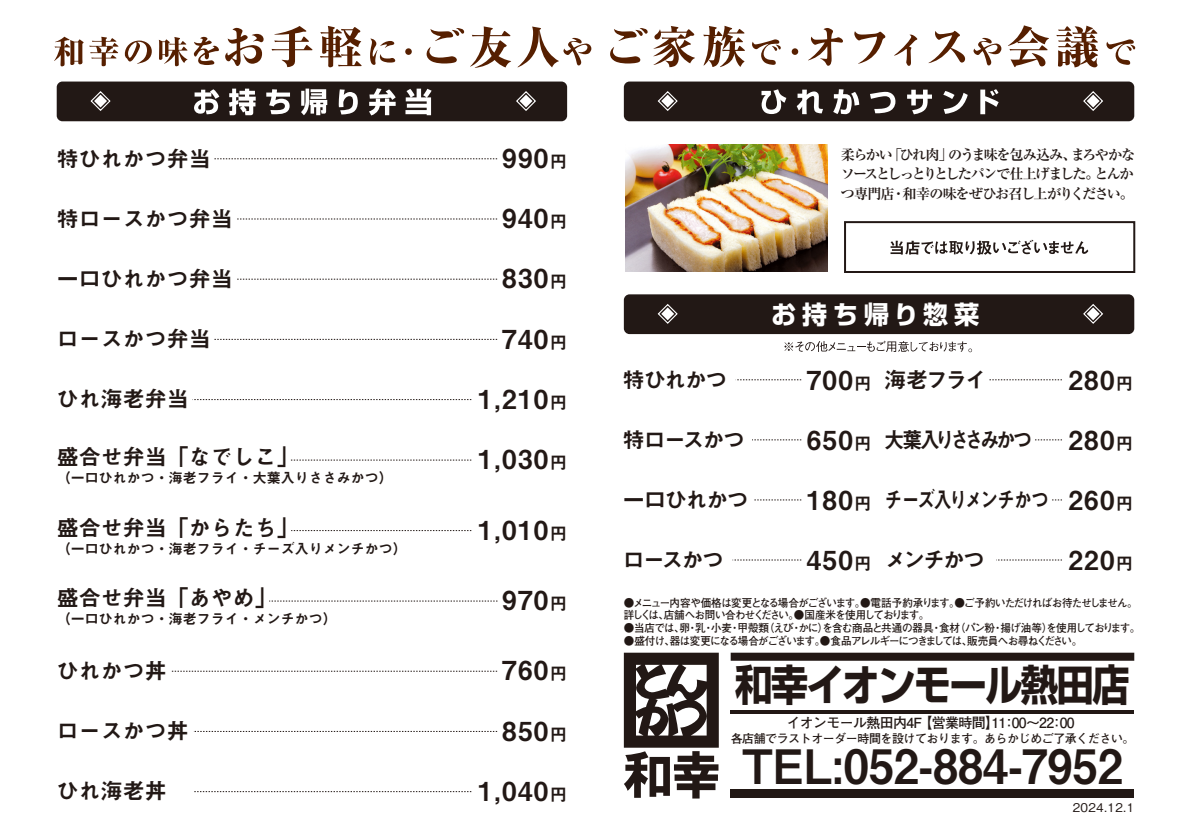
<style>
.page{position:relative;width:1191px;height:840px;background:#fff}
.page>*{position:absolute;margin:0;border:0;box-sizing:border-box;transform-origin:0 0}
.t1{font:47.4px "Midashi Go Pr 6 N MB31";color:#221815;scale:.95 1}
.t2{font:700 42.6px "Shin Go Pr 6 N";letter-spacing:-.05em;color:#221815;scale:.88 1}
.t3{font:26.2px "Midashi Go Pr 6 N MB31";letter-spacing:.05em;color:#221815}
.t4{font:700 25.2px "Shin Go Pr 6 N";letter-spacing:.23em;color:#fff}
.t5{font:22px "Midashi Go Pr 6 N MB31";color:#221815}
.t6{font:22px "Midashi Go Pr 6 N MB31";letter-spacing:-.065em;color:#221815;scale:.82 1}
.t7{font:22px "Midashi Go Pr 6 N MB31";letter-spacing:-.195em;color:#221815;scale:.9 1}
.t8{font:700 14.2px/19.8px "Ryumin Pr 6 N";letter-spacing:-.105em;color:#221815;text-align:justify}
.t9{font:14px "Midashi Go Pr 6 N MB31";color:#221815}
.t10{font:700 14px "Futo Go B101 Pr 6 N";letter-spacing:-.05em;color:#221815}
.t11{font:700 12px "Futo Go B101 Pr 6 N";letter-spacing:-.04em;color:#221815}
.t12{font:500 12px "Gothic BBB Pr 6 N";letter-spacing:.025em;color:#221815}
.t13{font:700 11px/12.8px "Futo Go B101 Pr 6 N";letter-spacing:-.095em;color:#221815;scale:.96 1}
.t14{font:700 11px "Futo Go B101 Pr 6 N";letter-spacing:-.075em;color:#221815;scale:.96 1}
.s1{font-size:17.4px}
</style>
<div class="page">
<div style="left:624px;top:294px;width:510px;height:40px;background:#221815;border-radius:6px"></div>
<svg style="left:657px;top:304px;width:21px;height:20px"></svg>
<svg style="left:1083px;top:304px;width:21px;height:20px"></svg>
<div style="left:57px;top:81px;width:510px;height:40px;background:#221815;border-radius:6px"></div>
<svg style="left:194px;top:89px;width:25px;height:25px"></svg>
<svg style="left:229px;top:89px;width:27px;height:26px"></svg>
<svg style="left:266px;top:89px;width:24px;height:25px"></svg>
<svg style="left:301px;top:88px;width:26px;height:27px"></svg>
<svg style="left:339px;top:89px;width:19px;height:25px"></svg>
<svg style="left:369px;top:88px;width:27px;height:27px"></svg>
<svg style="left:405px;top:89px;width:26px;height:26px"></svg>
<svg style="left:90px;top:91px;width:21px;height:20px"></svg>
<svg style="left:516px;top:91px;width:20px;height:20px"></svg>
<hr style="left:730px;top:709px;width:404px;height:3px;background:#221815">
<div style="left:730px;top:652px;width:404px;height:8px;background:#221815"></div>
<div style="left:730px;top:788px;width:404px;height:9px;background:#221815"></div>
<svg style="left:624px;top:652px;width:95px;height:146px"></svg>
<svg style="left:784px;top:340px;width:188px;height:12px"></svg>
<div style="left:624px;top:81px;width:510px;height:40px;background:#221815;border-radius:6px"></div>
<svg style="left:761px;top:89px;width:25px;height:25px"></svg>
<svg style="left:796px;top:90px;width:27px;height:24px"></svg>
<svg style="left:833px;top:89px;width:26px;height:25px"></svg>
<svg style="left:870px;top:92px;width:25px;height:21px"></svg>
<svg style="left:907px;top:90px;width:25px;height:24px"></svg>
<svg style="left:943px;top:91px;width:24px;height:23px"></svg>
<svg style="left:980px;top:89px;width:18px;height:25px"></svg>
<svg style="left:657px;top:91px;width:21px;height:20px"></svg>
<svg style="left:1083px;top:91px;width:20px;height:20px"></svg>
<div style="left:844px;top:221px;width:291px;height:52px;border:2px solid #221815"></div>
<svg style="left:890px;top:239px;width:198px;height:15px"></svg>
<svg style="left:291px;top:459px;width:180px;height:1px"></svg>
<svg style="left:291px;top:530px;width:180px;height:1px"></svg>
<svg style="left:269px;top:600px;width:228px;height:1px"></svg>
<svg style="left:214px;top:158px;width:283px;height:1px"></svg>
<svg style="left:172px;top:670px;width:325px;height:1px"></svg>
<svg style="left:195px;top:730px;width:302px;height:1px"></svg>
<svg style="left:237px;top:218px;width:260px;height:1px"></svg>
<svg style="left:237px;top:279px;width:260px;height:1px"></svg>
<svg style="left:214px;top:339px;width:283px;height:1px"></svg>
<svg style="left:194px;top:399px;width:277px;height:1px"></svg>
<svg style="left:735px;top:379px;width:66px;height:1px"></svg>
<svg style="left:752px;top:439px;width:49px;height:1px"></svg>
<svg style="left:754px;top:499px;width:47px;height:1px"></svg>
<svg style="left:732px;top:559px;width:69px;height:1px"></svg>
<svg style="left:989px;top:379px;width:73px;height:1px"></svg>
<svg style="left:996px;top:559px;width:66px;height:1px"></svg>
<svg style="left:1035px;top:439px;width:27px;height:1px"></svg>
<svg style="left:54px;top:37px;width:64px;height:29px"></svg>
<svg style="left:125px;top:41px;width:27px;height:23px"></svg>
<svg style="left:159px;top:37px;width:28px;height:29px"></svg>
<svg style="left:194px;top:37px;width:25px;height:28px"></svg>
<svg style="left:225px;top:28px;width:38px;height:38px"></svg>
<svg style="left:271px;top:26px;width:41px;height:41px"></svg>
<svg style="left:320px;top:26px;width:41px;height:41px"></svg>
<svg style="left:370px;top:38px;width:25px;height:27px"></svg>
<div style="left:405px;top:48px;width:7px;height:7px;background:#561f00;border-radius:50%"></div>
<svg style="left:426px;top:28px;width:38px;height:35px"></svg>
<svg style="left:470px;top:26px;width:41px;height:42px"></svg>
<svg style="left:517px;top:27px;width:74px;height:40px"></svg>
<svg style="left:610px;top:28px;width:37px;height:35px"></svg>
<svg style="left:653px;top:26px;width:42px;height:41px"></svg>
<svg style="left:703px;top:26px;width:42px;height:41px"></svg>
<svg style="left:752px;top:39px;width:28px;height:26px"></svg>
<div style="left:791px;top:48px;width:7px;height:7px;background:#561f00;border-radius:50%"></div>
<svg style="left:808px;top:28px;width:35px;height:38px"></svg>
<svg style="left:854px;top:31px;width:31px;height:33px"></svg>
<svg style="left:894px;top:35px;width:23px;height:31px"></svg>
<svg style="left:928px;top:31px;width:37px;height:32px"></svg>
<svg style="left:973px;top:38px;width:28px;height:27px"></svg>
<svg style="left:1008px;top:25px;width:41px;height:42px"></svg>
<svg style="left:1056px;top:26px;width:42px;height:41px"></svg>
<svg style="left:1106px;top:39px;width:29px;height:26px"></svg>
<img style="left:626px;top:144px;width:201px;height:128px">
<h3 class="t5" style="left:57px;top:140px;width:155px">特ひれかつ弁当</h3>
<h3 class="t3" style="left:502px;top:137px;width:66px">990<span class="s1">円</span></h3>
<h3 class="t5" style="left:57px;top:201px;width:177px">特ロースかつ弁当</h3>
<h3 class="t3" style="left:502px;top:197px;width:66px">940<span class="s1">円</span></h3>
<h3 class="t5" style="left:57px;top:261px;width:177px">一口ひれかつ弁当</h3>
<h3 class="t3" style="left:502px;top:257px;width:66px">830<span class="s1">円</span></h3>
<h3 class="t5" style="left:57px;top:321px;width:155px">ロースかつ弁当</h3>
<h3 class="t3" style="left:502px;top:317px;width:66px">740<span class="s1">円</span></h3>
<h3 class="t5" style="left:57px;top:381px;width:133px">ひれ海老弁当</h3>
<h3 class="t3" style="left:478px;top:377px;width:90px">1,210<span class="s1">円</span></h3>
<h3 class="t5" style="left:57px;top:439px;width:243px">盛合せ弁当「なでしこ」</h3>
<p class="t9" style="left:57px;top:466px;width:337px">（一口ひれかつ・海老フライ・大葉入りささみかつ）</p>
<h3 class="t3" style="left:478px;top:438px;width:90px">1,030<span class="s1">円</span></h3>
<h3 class="t5" style="left:57px;top:509px;width:243px">盛合せ弁当「からたち」</h3>
<p class="t9" style="left:57px;top:537px;width:351px">（一口ひれかつ・海老フライ・チーズ入りメンチかつ）</p>
<h3 class="t3" style="left:478px;top:508px;width:90px">1,010<span class="s1">円</span></h3>
<h3 class="t5" style="left:57px;top:580px;width:221px">盛合せ弁当「あやめ」</h3>
<p class="t9" style="left:57px;top:607px;width:281px">（一口ひれかつ・海老フライ・メンチかつ）</p>
<h3 class="t3" style="left:502px;top:579px;width:66px">970<span class="s1">円</span></h3>
<h3 class="t5" style="left:57px;top:652px;width:111px">ひれかつ丼</h3>
<h3 class="t3" style="left:502px;top:649px;width:66px">760<span class="s1">円</span></h3>
<h3 class="t5" style="left:57px;top:712px;width:133px">ロースかつ丼</h3>
<h3 class="t3" style="left:502px;top:709px;width:66px">850<span class="s1">円</span></h3>
<h3 class="t5" style="left:57px;top:773px;width:111px">ひれ海老丼</h3>
<h3 class="t3" style="left:478px;top:769px;width:90px">1,040<span class="s1">円</span></h3>
<p class="t8" style="left:841px;top:144px;width:296px">柔らかい「ひれ肉」のうま味を包み込み、まろやかなソースとしっとりとしたパンで仕上げました。とんかつ専門店・和幸の味をぜひお召し上がりください。</p>
<h3 class="t4" style="left:771px;top:294px;width:210px">お持ち帰り惣菜</h3>
<h3 class="t5" style="left:623px;top:362px;width:106px">特ひれかつ</h3>
<h3 class="t5" style="left:623px;top:422px;width:124px">特ロースかつ</h3>
<h3 class="t5" style="left:623px;top:482px;width:127px">一口ひれかつ</h3>
<h3 class="t5" style="left:623px;top:542px;width:103px">ロースかつ</h3>
<h3 class="t3" style="left:806px;top:358px;width:66px">700<span class="s1">円</span></h3>
<h3 class="t3" style="left:806px;top:418px;width:66px">650<span class="s1">円</span></h3>
<h3 class="t3" style="left:806px;top:478px;width:66px">180<span class="s1">円</span></h3>
<h3 class="t3" style="left:806px;top:538px;width:66px">450<span class="s1">円</span></h3>
<h3 class="t5" style="left:884px;top:362px;width:104px">海老フライ</h3>
<h3 class="t7" style="left:884px;top:422px;width:166px">大葉入りささみかつ</h3>
<h3 class="t6" style="left:884px;top:482px;width:202px">チーズ入りメンチかつ</h3>
<h3 class="t5" style="left:884px;top:542px;width:102px">メンチかつ</h3>
<h3 class="t3" style="left:1068px;top:358px;width:66px">280<span class="s1">円</span></h3>
<h3 class="t3" style="left:1068px;top:418px;width:66px">280<span class="s1">円</span></h3>
<h3 class="t3" style="left:1068px;top:478px;width:66px">260<span class="s1">円</span></h3>
<h3 class="t3" style="left:1068px;top:538px;width:66px">220<span class="s1">円</span></h3>
<p class="t13" style="left:624px;top:595px;width:537px">●メニュー内容や価格は変更となる場合がございます。●電話予約承ります。●ご予約いただければお待たせしません。詳しくは、店舗へお問い合わせください。●国産米を使用しております。</p>
<p class="t14" style="left:624px;top:618px;width:539px">●当店では、卵・乳・小麦・甲殻類（えび・かに）を含む商品と共通の器具・食材（パン粉・揚げ油等）を使用しております。</p>
<p class="t13" style="left:624px;top:633px;width:479px">●盛付け、器は変更になる場合がございます。●食品アレルギーにつきましては、販売員へお尋ねください。</p>
<h2 class="t2" style="left:735px;top:651px;width:450px">和幸イオンモール熱田店</h2>
<p class="t10" style="left:786px;top:711px;width:289px">イオンモール熱田内4F 【営業時間】11：00～22：00</p>
<p class="t11" style="left:730px;top:728px;width:405px">各店舗でラストオーダー時間を設けております。あらかじめご了承ください。</p>
<h1 class="t1" style="left:742px;top:727px;width:402px">TEL:052-884-7952</h1>
<p class="t12" style="left:1072px;top:797px;width:63px">2024.12.1</p>
</div>
